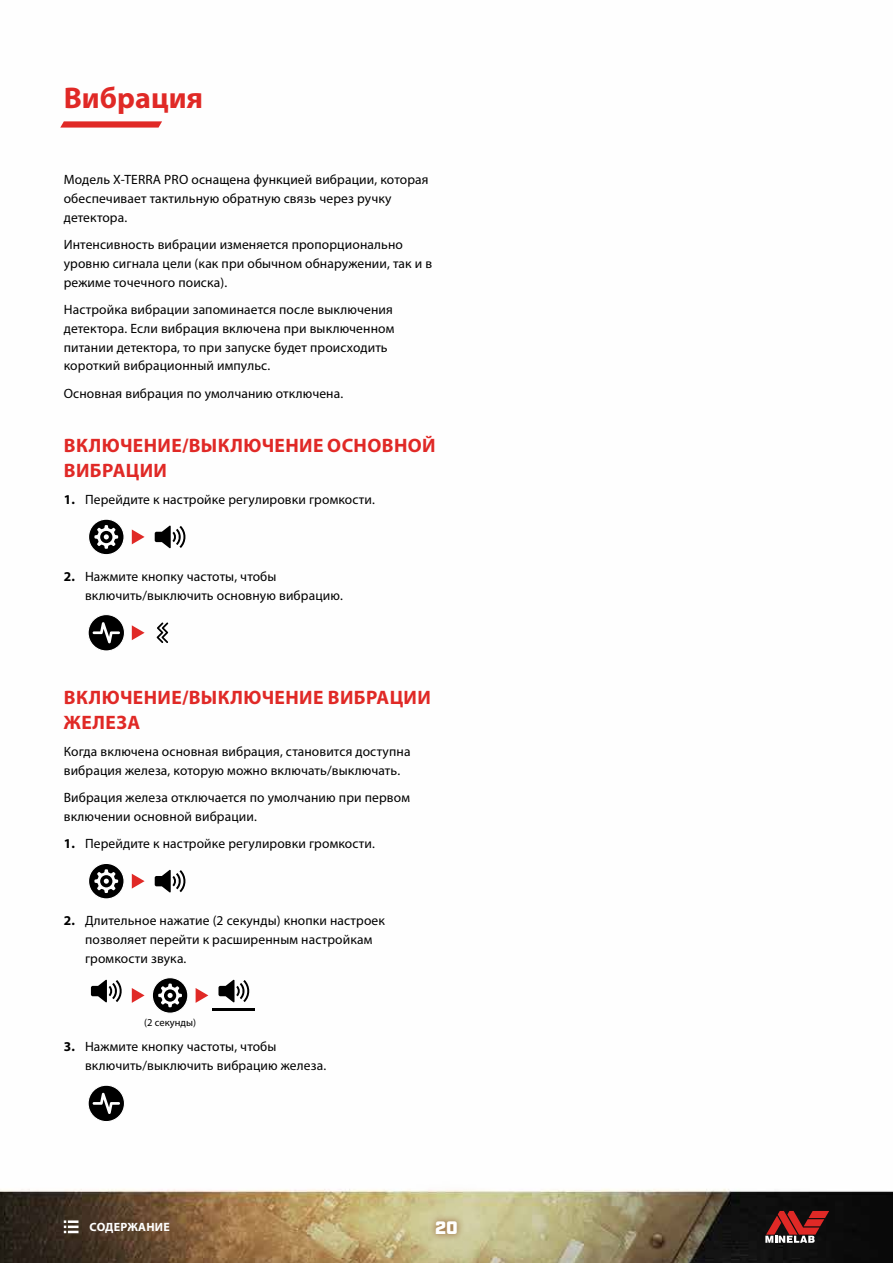
<style>
.page{position:relative;width:893px;height:1263px;background:#fff}
.page>*{position:absolute;margin:0;border:0;box-sizing:border-box;transform-origin:0 0}
.t1{font:700 30px "Myriad Pro";color:#e02926}
.t2{font:700 19.5px/24.8px "Myriad Pro";letter-spacing:.02em;color:#e02926}
.t3{font:900 18px "Industry";color:#fff}
.t4{font:13.5px/18.8px "Myriad Pro";letter-spacing:.01em;color:#000}
.t5{font:700 12px "Myriad Pro";letter-spacing:.02em;color:#fff}
.t6{font:10.5px "Myriad Pro";color:#000}
.s1{font-weight:700}
</style>
<div class="page">
<img style="left:0;top:529px;width:893px;height:734px">
<svg style="left:64px;top:1220px;width:15px;height:13px"></svg>
<svg style="left:60px;top:121px;width:102px;height:7px"></svg>
<svg style="left:396px;top:1181px;width:101px;height:82px;background:#d1cba0"></svg>
<svg style="left:429px;top:1214px;width:35px;height:27px"></svg>
<svg style="left:765px;top:1211px;width:64px;height:32px;background:#7d3332"></svg>
<svg style="left:88px;top:519px;width:37px;height:36px"></svg>
<svg style="left:132px;top:529px;width:13px;height:15px"></svg>
<svg style="left:155px;top:525px;width:32px;height:23px"></svg>
<svg style="left:88px;top:614px;width:37px;height:37px"></svg>
<svg style="left:132px;top:625px;width:13px;height:15px"></svg>
<svg style="left:157px;top:622px;width:11px;height:21px"></svg>
<svg style="left:88px;top:863px;width:37px;height:36px"></svg>
<svg style="left:132px;top:874px;width:13px;height:14px"></svg>
<svg style="left:155px;top:869px;width:32px;height:24px"></svg>
<svg style="left:91px;top:979px;width:32px;height:24px"></svg>
<svg style="left:132px;top:988px;width:13px;height:15px"></svg>
<svg style="left:152px;top:977px;width:36px;height:37px"></svg>
<svg style="left:196px;top:988px;width:12px;height:15px"></svg>
<hr style="left:213px;top:1008px;width:42px;height:3px;background:#000">
<svg style="left:218px;top:979px;width:33px;height:24px"></svg>
<svg style="left:88px;top:1085px;width:37px;height:37px"></svg>
<h1 class="t1" style="left:64px;top:78px;width:141px">Вибрация</h1>
<p class="t4" style="left:64px;top:170px;width:366px">Модель X‑TERRA PRO оснащена функцией вибрации, которая обеспечивает тактильную обратную связь через ручку детектора.</p>
<p class="t4" style="left:64px;top:235px;width:370px">Интенсивность вибрации изменяется пропорционально уровню сигнала цели (как при обычном обнаружении, так и в режиме точечного поиска).</p>
<p class="t4" style="left:64px;top:300px;width:332px">Настройка вибрации запоминается после выключения детектора. Если вибрация включена при выключенном питании детектора, то при запуске будет происходить короткий вибрационный импульс.</p>
<p class="t4" style="left:64px;top:383px;width:280px">Основная вибрация по умолчанию отключена.</p>
<h2 class="t2" style="left:64px;top:432px;width:373px">ВКЛЮЧЕНИЕ/ВЫКЛЮЧЕНИЕ ОСНОВНОЙ<br>ВИБРАЦИИ</h2>
<p class="t4" style="left:64px;top:490px;width:311px"><span class="s1">1.</span> Перейдите к настройке регулировки громкости.</p>
<p class="t4" style="left:85px;top:567px;width:258px;text-indent:-21px"><span class="s1">2.</span> Нажмите кнопку частоты, чтобы включить/выключить основную вибрацию.</p>
<h2 class="t2" style="left:64px;top:685px;width:368px">ВКЛЮЧЕНИЕ/ВЫКЛЮЧЕНИЕ ВИБРАЦИИ<br>ЖЕЛЕЗА</h2>
<p class="t4" style="left:64px;top:742px;width:348px">Когда включена основная вибрация, становится доступна вибрация железа, которую можно включать/выключать.</p>
<p class="t4" style="left:64px;top:788px;width:348px">Вибрация железа отключается по умолчанию при первом включении основной вибрации.</p>
<p class="t4" style="left:64px;top:834px;width:311px"><span class="s1">1.</span> Перейдите к настройке регулировки громкости.</p>
<p class="t4" style="left:85px;top:911px;width:301px;text-indent:-21px"><span class="s1">2.</span> Длительное нажатие (2 секунды) кнопки настроек позволяет перейти к расширенным настройкам громкости звука.</p>
<p class="t6" style="left:144px;top:1016px;width:53px">(2 секунды)</p>
<p class="t4" style="left:85px;top:1037px;width:241px;text-indent:-21px"><span class="s1">3.</span> Нажмите кнопку частоты, чтобы включить/выключить вибрацию железа.</p>
<p class="t5" style="left:90px;top:1219px;width:82px">СОДЕРЖАНИЕ</p>
<h3 class="t3" style="left:435px;top:1217px;width:24px">20</h3>
</div>
